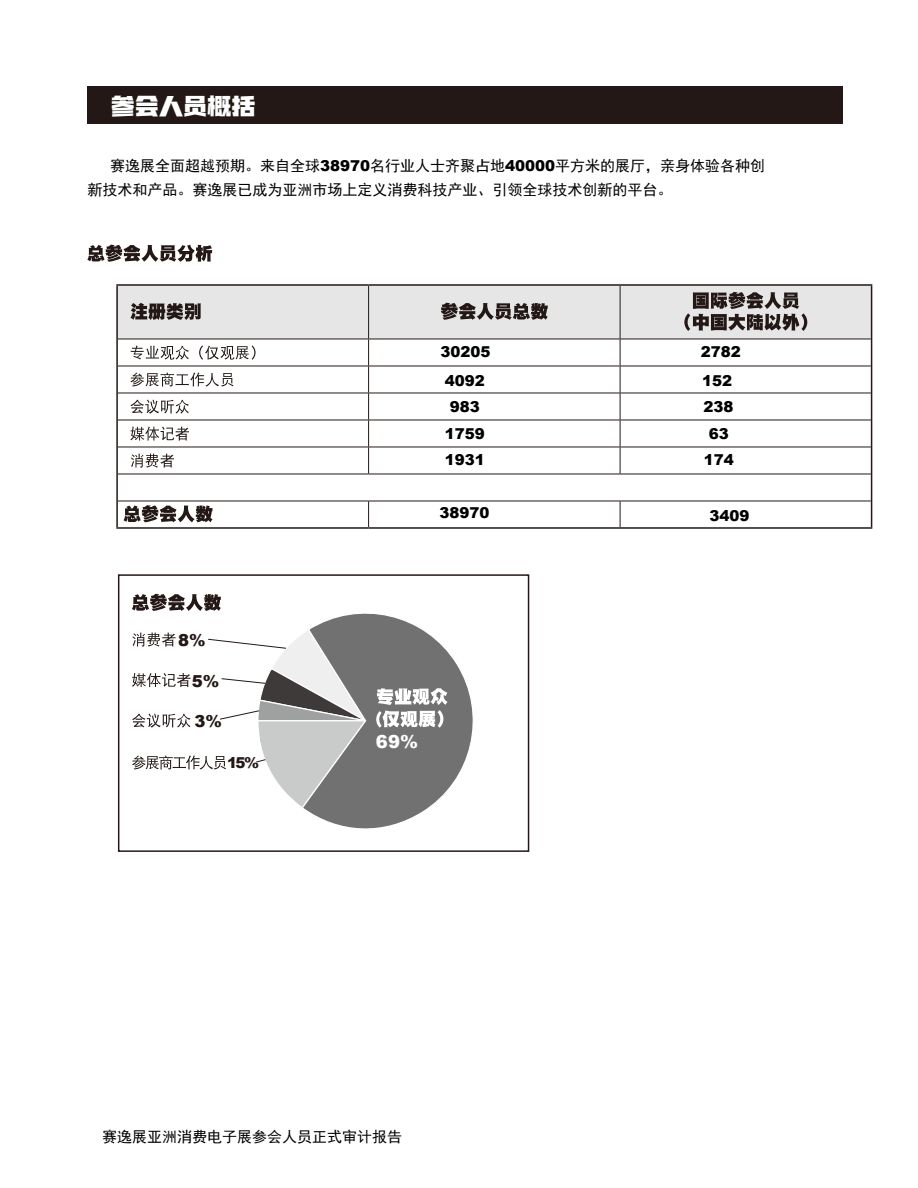
<style>
.page{position:relative;width:918px;height:1188px;background:#fff}
.page>*{position:absolute;margin:0;border:0;box-sizing:border-box;transform-origin:0 0}
.t1{font:22.5px "Aa Wei Lai Hei 95";color:#fff;scale:1.07 1}
.t2{font:900 18px "Arial";color:#fff}
.t3{font:900 16.5px "Arial";color:#231815}
.t4{font:15px/24px "Sim Hei";color:#000}
.t5{font:900 15px/26.7px "Arial";color:#000}
.t6{font:900 15px "Arial";color:#231815}
.s1{font-family:"Arial";font-weight:900}
</style>
<div class="page">
<svg style="left:87px;top:245px;width:125px;height:17px"></svg>
<div style="left:87px;top:86px;width:756px;height:37px;background:#231815"></div>
<svg style="left:306px;top:613px;width:167px;height:216px"></svg>
<hr style="left:116px;top:284px;width:253px;height:2px;background:#231815">
<hr style="left:116px;top:286px;width:2px;height:53px;background:#231815">
<hr style="left:369px;top:284px;width:251px;height:2px;background:#231815">
<hr style="left:620px;top:284px;width:252px;height:2px;background:#231815">
<hr style="left:116px;top:339px;width:2px;height:27px;background:#231815">
<hr style="left:116px;top:366px;width:2px;height:27px;background:#231815">
<hr style="left:116px;top:393px;width:2px;height:27px;background:#231815">
<hr style="left:116px;top:420px;width:2px;height:27px;background:#231815">
<hr style="left:116px;top:447px;width:2px;height:27px;background:#231815">
<hr style="left:116px;top:474px;width:2px;height:27px;background:#231815">
<hr style="left:116px;top:501px;width:2px;height:26px;background:#231815">
<hr style="left:116px;top:527px;width:253px;height:2px;background:#231815">
<hr style="left:369px;top:527px;width:251px;height:2px;background:#231815">
<hr style="left:620px;top:527px;width:252px;height:2px;background:#231815">
<svg style="left:117px;top:285px;width:755px;height:242px"></svg>
<div style="left:118px;top:574px;width:411px;height:278px;border:2px solid #231815"></div>
<svg style="left:376px;top:688px;width:71px;height:40px"></svg>
<svg style="left:132px;top:594px;width:89px;height:17px"></svg>
<svg style="left:132px;top:628px;width:235px;height:182px"></svg>
<h1 class="t1" style="left:111px;top:95px;width:137px">参会人员概括</h1>
<p class="t4" style="left:88px;top:154px;width:679px;text-indent:22px">赛逸展全面超越预期。来自全球<span class="s1">38970</span>名行业人士齐聚占地<span class="s1">40000</span>平方米的展厅，亲身体验各种创新技术和产品。赛逸展已成为亚洲市场上定义消费科技产业、引领全球技术创新的平台。</p>
<p class="t3" style="left:178px;top:629px;width:29px">8%</p>
<p class="t3" style="left:192px;top:669px;width:29px">5%</p>
<p class="t3" style="left:195px;top:710px;width:29px">3%</p>
<p class="t6" style="left:227px;top:752px;width:34px">15%</p>
<p class="t5" style="left:440px;top:337px;width:52px;line-height:28.3px">30205<br>4092</p>
<p class="t5" style="left:445px;top:393px;width:42px;text-align:center">983<br>1759<br>1931</p>
<p class="t5" style="left:439px;top:498px;width:52px">38970</p>
<p class="t2" style="left:376px;top:728px;width:44px">69%</p>
<p class="t4" style="left:102px;top:1125px;width:302px">赛逸展亚洲消费电子展参会人员正式审计报告</p>
<p class="t5" style="left:701px;top:337px;width:42px;line-height:28.3px">2782<br>152</p>
<p class="t5" style="left:703px;top:393px;width:32px;text-align:center">238<br>63<br>174</p>
<p class="t5" style="left:709px;top:501px;width:42px">3409</p>
</div>
